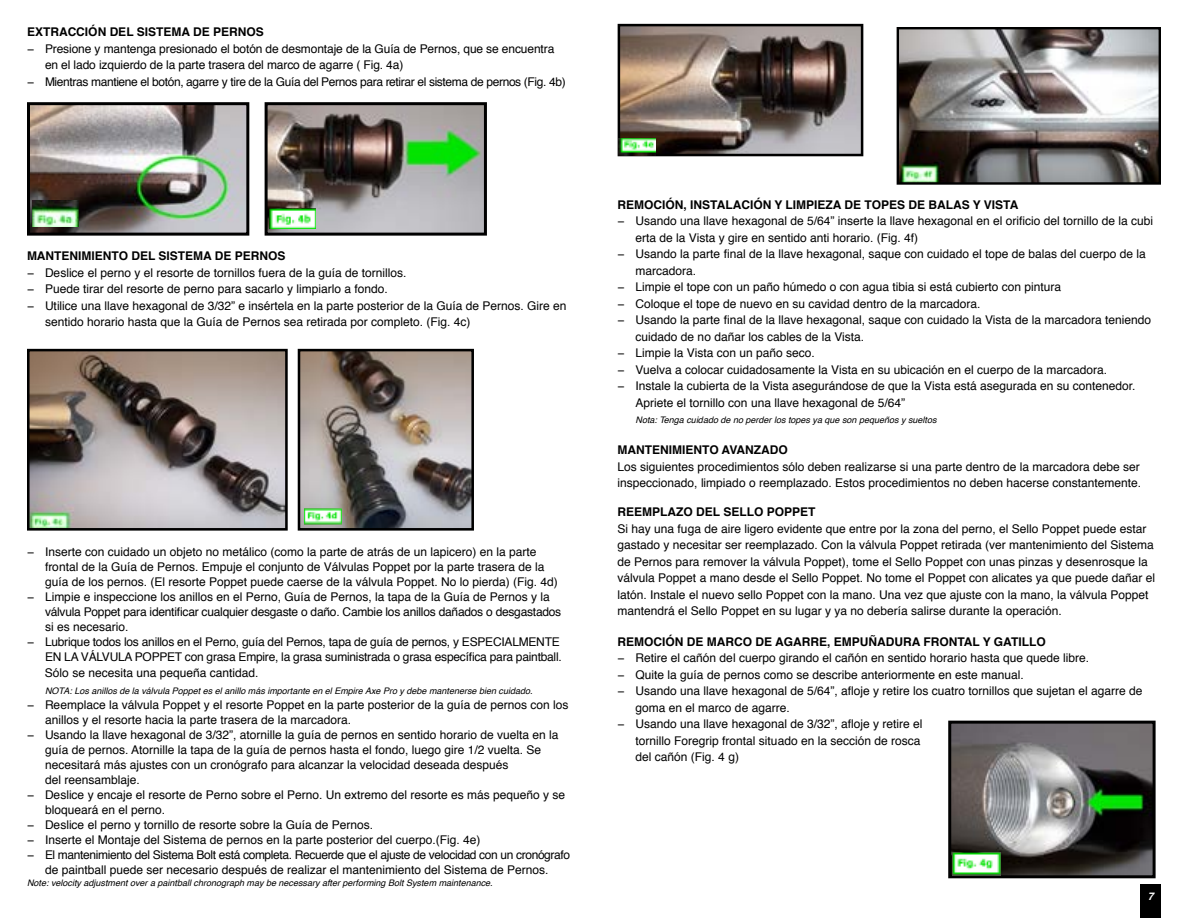
<style>
.page{position:relative;width:1188px;height:918px;background:#fff}
.page>*{position:absolute;margin:0;border:0;box-sizing:border-box;transform-origin:0 0}
.t1{font:12px/16.5px "Helvetica";color:#000}
.t2{font:12px "Helvetica";letter-spacing:-.02em;color:#000}
.t3{font:700 12px "Helvetica";color:#000}
.t4{font:12px "Helvetica";letter-spacing:-.03em;color:#000}
.t5{font:italic 700 10.5px "Helvetica";color:#fff}
.t6{font:italic 9px "Helvetica";color:#000}
</style>
<div class="page">
<div style="left:1140px;top:885px;width:21px;height:33px;background:#000"></div>
<img style="left:31px;top:353px;width:253px;height:174px">
<div style="left:27px;top:349px;width:261px;height:182px;border:3px solid #000"></div>
<img style="left:302px;top:353px;width:168px;height:174px">
<div style="left:298px;top:349px;width:176px;height:182px;border:3px solid #000"></div>
<img style="left:304px;top:509px;width:38px;height:15px">
<img style="left:622px;top:28px;width:237px;height:124px">
<div style="left:618px;top:24px;width:245px;height:132px;border:3px solid #000"></div>
<img style="left:619px;top:138px;width:37px;height:17px">
<img style="left:900px;top:30px;width:258px;height:152px">
<div style="left:897px;top:27px;width:264px;height:158px;border:2px solid #000"></div>
<img style="left:952px;top:725px;width:200px;height:149px">
<div style="left:948px;top:721px;width:208px;height:157px;border:3px solid #000"></div>
<img style="left:953px;top:852px;width:47px;height:23px">
<img style="left:31px;top:106px;width:214px;height:126px">
<div style="left:27px;top:102px;width:222px;height:134px;border:3px solid #000"></div>
<img style="left:32px;top:201px;width:46px;height:26px">
<img style="left:269px;top:106px;width:214px;height:126px">
<div style="left:265px;top:102px;width:222px;height:134px;border:3px solid #000"></div>
<img style="left:270px;top:209px;width:46px;height:20px">
<p class="t3" style="left:27px;top:22px;width:238px">EXTRACCIÓN DEL SISTEMA DE PERNOS</p>
<p class="t1" style="left:27px;top:40px;width:529px">− Presione y mantenga presionado el botón de desmontaje de la Guía de Pernos, que se encuentra</p>
<p class="t1" style="left:45px;top:57px;width:360px">en el lado izquierdo de la parte trasera del marco de agarre ( Fig. 4a)</p>
<p class="t4" style="left:27px;top:72px;width:540px">− Mientras mantiene el botón, agarre y tire de la Guía del Pernos para retirar el sistema de pernos (Fig. 4b)</p>
<p class="t3" style="left:27px;top:246px;width:260px">MANTENIMIENTO DEL SISTEMA DE PERNOS</p>
<p class="t1" style="left:27px;top:265px;width:381px">− Deslice el perno y el resorte de tornillos fuera de la guía de tornillos.</p>
<p class="t1" style="left:27px;top:281px;width:362px">− Puede tirar del resorte de perno para sacarlo y limpiarlo a fondo.</p>
<p class="t1" style="left:27px;top:298px;width:541px">− Utilice una llave hexagonal de 3/32” e insértela en la parte posterior de la Guía de Pernos. Gire en</p>
<p class="t1" style="left:45px;top:314px;width:427px">sentido horario hasta que la Guía de Pernos sea retirada por completo. (Fig. 4c)</p>
<p class="t1" style="left:27px;top:544px;width:511px">− Inserte con cuidado un objeto no metálico (como la parte de atrás de un lapicero) en la parte</p>
<p class="t1" style="left:45px;top:559px;width:501px">frontal de la Guía de Pernos. Empuje el conjunto de Válvulas Poppet por la parte trasera de la</p>
<p class="t1" style="left:45px;top:574px;width:514px">guía de los pernos. (El resorte Poppet puede caerse de la válvula Poppet. No lo pierda) (Fig. 4d)</p>
<p class="t1" style="left:27px;top:589px;width:524px">− Limpie e inspeccione los anillos en el Perno, Guía de Pernos, la tapa de la Guía de Pernos y la</p>
<p class="t2" style="left:45px;top:602px;width:518px">válvula Poppet para identificar cualquier desgaste o daño. Cambie los anillos dañados o desgastados</p>
<p class="t1" style="left:45px;top:619px;width:85px">si es necesario.</p>
<p class="t2" style="left:27px;top:632px;width:534px">− Lubrique todos los anillos en el Perno, guía del Pernos, tapa de guía de pernos, y ESPECIALMENTE</p>
<p class="t2" style="left:45px;top:647px;width:518px">EN LA VÁLVULA POPPET con grasa Empire, la grasa suministrada o grasa específica para paintball.</p>
<p class="t1" style="left:45px;top:665px;width:215px">Sólo se necesita una pequeña cantidad.</p>
<p class="t6" style="left:45px;top:684px;width:489px">NOTA: Los anillos de la válvula Poppet es el anillo más importante en el Empire Axe Pro y debe mantenerse bien cuidado.</p>
<p class="t1" style="left:27px;top:697px;width:543px">− Reemplace la válvula Poppet y el resorte Poppet en la parte posterior de la guía de pernos con los</p>
<p class="t1" style="left:45px;top:712px;width:308px">anillos y el resorte hacia la parte trasera de la marcadora.</p>
<p class="t1" style="left:27px;top:727px;width:533px">− Usando la llave hexagonal de 3/32”, atornille la guía de pernos en sentido horario de vuelta en la</p>
<p class="t1" style="left:45px;top:742px;width:498px">guía de pernos. Atornille la tapa de la guía de pernos hasta el fondo, luego gire 1/2 vuelta. Se</p>
<p class="t1" style="left:45px;top:757px;width:465px">necesitará más ajustes con un cronógrafo para alcanzar la velocidad deseada después</p>
<p class="t1" style="left:45px;top:772px;width:96px">del reensamblaje.</p>
<p class="t1" style="left:27px;top:787px;width:540px">− Deslice y encaje el resorte de Perno sobre el Perno. Un extremo del resorte es más pequeño y se</p>
<p class="t1" style="left:45px;top:802px;width:122px">bloqueará en el perno.</p>
<p class="t1" style="left:27px;top:817px;width:348px">− Deslice el perno y tornillo de resorte sobre la Guía de Pernos.</p>
<p class="t1" style="left:27px;top:832px;width:455px">− Inserte el Montaje del Sistema de pernos en la parte posterior del cuerpo.(Fig. 4e)</p>
<p class="t4" style="left:27px;top:845px;width:545px">− El mantenimiento del Sistema Bolt está completa. Recuerde que el ajuste de velocidad con un cronógrafo</p>
<p class="t1" style="left:45px;top:862px;width:505px">de paintball puede ser necesario después de realizar el mantenimiento del Sistema de Pernos.</p>
<p class="t6" style="left:27px;top:876px;width:467px">Note: velocity adjustment over a paintball chronograph may be necessary after performing Bolt System maintenance.</p>
<p class="t3" style="left:618px;top:195px;width:402px">REMOCIÓN, INSTALACIÓN Y LIMPIEZA DE TOPES DE BALAS Y VISTA</p>
<p class="t1" style="left:618px;top:213px;width:537px">− Usando una llave hexagonal de 5/64” inserte la llave hexagonal en el orificio del tornillo de la cubi</p>
<p class="t1" style="left:636px;top:230px;width:284px">erta de la Vista y gire en sentido anti horario. (Fig. 4f)</p>
<p class="t1" style="left:618px;top:246px;width:530px">− Usando la parte final de la llave hexagonal, saque con cuidado el tope de balas del cuerpo de la</p>
<p class="t1" style="left:636px;top:263px;width:62px">marcadora.</p>
<p class="t1" style="left:618px;top:279px;width:445px">− Limpie el tope con un paño húmedo o con agua tibia si está cubierto con pintura</p>
<p class="t1" style="left:618px;top:296px;width:364px">− Coloque el tope de nuevo en su cavidad dentro de la marcadora.</p>
<p class="t1" style="left:618px;top:312px;width:535px">− Usando la parte final de la llave hexagonal, saque con cuidado la Vista de la marcadora teniendo</p>
<p class="t1" style="left:636px;top:329px;width:230px">cuidado de no dañar los cables de la Vista.</p>
<p class="t1" style="left:618px;top:345px;width:199px">− Limpie la Vista con un paño seco.</p>
<p class="t1" style="left:618px;top:362px;width:491px">− Vuelva a colocar cuidadosamente la Vista en su ubicación en el cuerpo de la marcadora.</p>
<p class="t1" style="left:618px;top:378px;width:519px">− Instale la cubierta de la Vista asegurándose de que la Vista está asegurada en su contenedor.</p>
<p class="t1" style="left:636px;top:395px;width:271px">Apriete el tornillo con una llave hexagonal de 5/64”</p>
<p class="t6" style="left:636px;top:413px;width:303px">Nota: Tenga cuidado de no perder los topes ya que son pequeños y sueltos</p>
<p class="t3" style="left:618px;top:440px;width:172px">MANTENIMIENTO AVANZADO</p>
<p class="t1" style="left:618px;top:459px;width:525px">Los siguientes procedimientos sólo deben realizarse si una parte dentro de la marcadora debe ser inspeccionado, limpiado o reemplazado. Estos procedimientos no deben hacerse constantemente.</p>
<p class="t3" style="left:618px;top:502px;width:199px">REEMPLAZO DEL SELLO POPPET</p>
<p class="t1" style="left:618px;top:520px;width:539px">Si hay una fuga de aire ligero evidente que entre por la zona del perno, el Sello Poppet puede estar gastado y necesitar ser reemplazado. Con la válvula Poppet retirada (ver mantenimiento del Sistema de Pernos para remover la válvula Poppet), tome el Sello Poppet con unas pinzas y desenrosque la válvula Poppet a mano desde el Sello Poppet. No tome el Poppet con alicates ya que puede dañar el latón. Instale el nuevo sello Poppet con la mano. Una vez que ajuste con la mano, la válvula Poppet mantendrá el Sello Poppet en su lugar y ya no debería salirse durante la operación.</p>
<p class="t3" style="left:618px;top:632px;width:430px">REMOCIÓN DE MARCO DE AGARRE, EMPUÑADURA FRONTAL Y GATILLO</p>
<p class="t1" style="left:618px;top:650px;width:473px">− Retire el cañón del cuerpo girando el cañón en sentido horario hasta que quede libre.</p>
<p class="t1" style="left:618px;top:667px;width:408px">− Quite la guía de pernos como se describe anteriormente en este manual.</p>
<p class="t1" style="left:618px;top:683px;width:526px">− Usando una llave hexagonal de 5/64”, afloje y retire los cuatro tornillos que sujetan el agarre de</p>
<p class="t1" style="left:636px;top:700px;width:156px">goma en el marco de agarre.</p>
<p class="t1" style="left:618px;top:716px;width:306px">− Usando una llave hexagonal de 3/32”, afloje y retire el</p>
<p class="t1" style="left:636px;top:733px;width:286px">tornillo Foregrip frontal situado en la sección de rosca</p>
<p class="t1" style="left:636px;top:749px;width:105px">del cañón (Fig. 4 g)</p>
<p class="t5" style="left:1148px;top:888px;width:7px">7</p>
</div>
